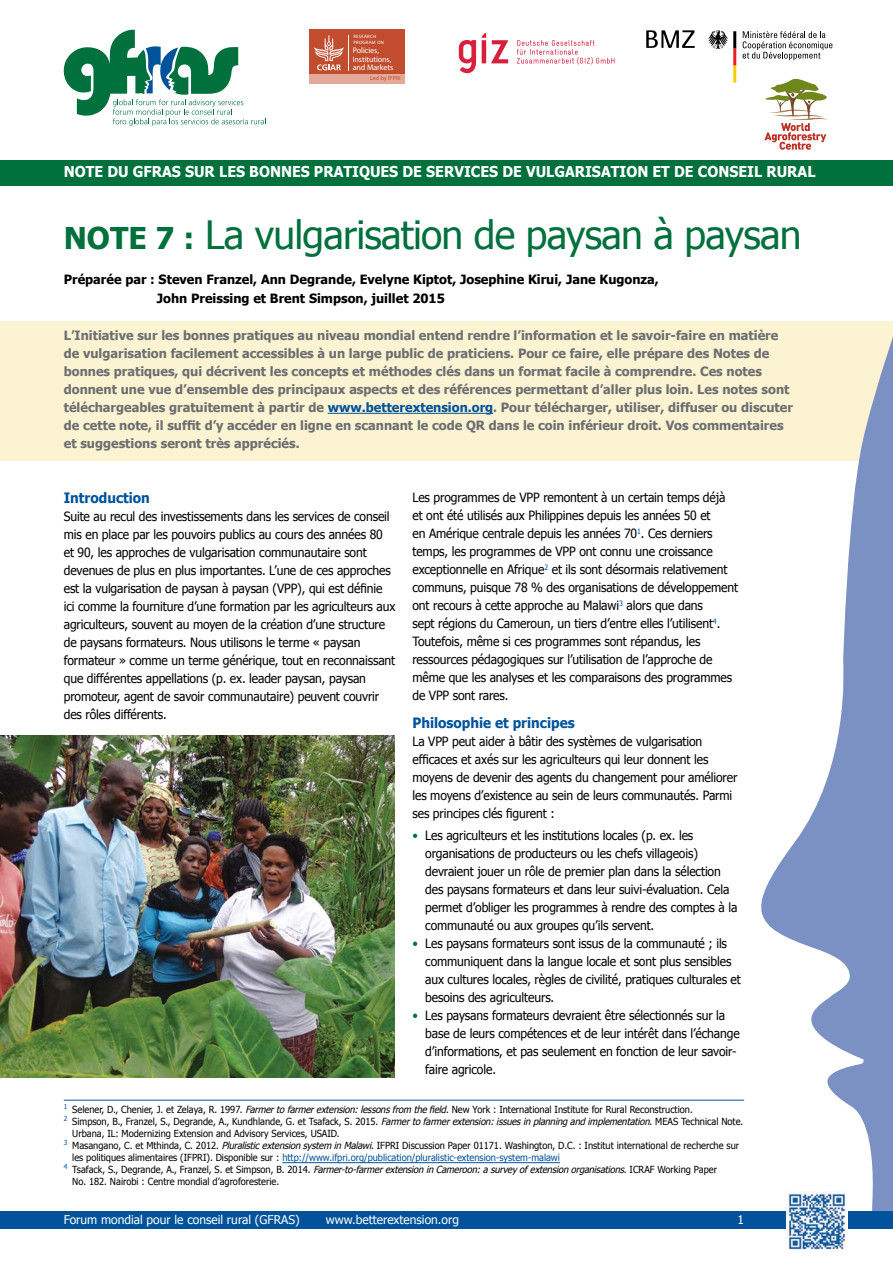
<style>
.page{position:relative;width:893px;height:1263px;background:#fff}
.page>*{position:absolute;margin:0;border:0;box-sizing:border-box;transform-origin:0 0}
._02_title{font:39px "Tahoma";letter-spacing:-.02em;color:#00703c}
.t1{font:700 15px "Tahoma";color:#fff;scale:.95 1}
._06_tussenkop_1_head{font:700 14.25px "Tahoma";color:#00539b;scale:.95 1}
._05_platte_tekst_bod{font:12.75px/18px "Tahoma";letter-spacing:-.01em;color:#000;scale:.95 1}
._00_abstract{font:700 12.75px/18px "Tahoma";color:#6d6e71}
._01_autors{font:700 12.75px/18.8px "Tahoma";color:#000}
.t2{font:12px "Tahoma";color:#fff}
.footnote_vervolg_sou{font:9.75px/12px "Tahoma";color:#000;scale:.95 1}
.footnote{font:9.75px "Tahoma";color:#000;scale:.95 1}
.t3{font:8.1px/8.6px "Frutiger LT Std";letter-spacing:-.01em;color:#fff}
.t4{font:700 5.85px "TF Arrow";letter-spacing:.01em;color:#c24d2e}
.t5{font:900 4.8px/5.7px "Frutiger LT Std";letter-spacing:.065em;color:#fff}
.s1{font-weight:700;font-size:30px}
.s2{color:#00539b}
.s3{color:#00703c}
.s4{font-style:italic}
</style>
<div class="page">
<svg style="left:64px;top:30px;width:202px;height:96px"></svg>
<div style="left:309px;top:74px;width:96px;height:10px;background:#e3a898"></div>
<div style="left:309px;top:30px;width:96px;height:44px;background:#c24d2e"></div>
<svg style="left:314px;top:35px;width:30px;height:35px"></svg>
<hr style="left:349px;top:36px;width:1px;height:35px;background:#fff">
<svg style="left:459px;top:33px;width:155px;height:40px"></svg>
<svg style="left:646px;top:30px;width:49px;height:18px"></svg>
<svg style="left:708px;top:30px;width:28px;height:53px"></svg>
<svg style="left:743px;top:31px;width:89px;height:29px"></svg>
<div style="left:0;top:160px;width:893px;height:26px;background:#00703c"></div>
<svg style="left:764px;top:78px;width:64px;height:72px"></svg>
<div style="left:0;top:321px;width:893px;height:140px;background:#fbf3d2"></div>
<hr style="left:328px;top:413px;width:165px;height:1px;background:#00539b">
<hr style="left:64px;top:1100px;width:680px;height:1px;background:#00539b">
<hr style="left:282px;top:1162px;width:278px;height:1px;background:#00539b">
<img style="left:0;top:735px;width:395px;height:342px">
<svg style="left:758px;top:337px;width:135px;height:875px"></svg>
<div style="left:0;top:1212px;width:893px;height:17px;background:#00539b"></div>
<img style="left:787px;top:1191px;width:60px;height:59px">
<p class="t5" style="left:353px;top:34px;width:32px">RESEARCH<br>PROGRAM ON</p>
<p class="t3" style="left:353px;top:46px;width:42px">Policies,<br>Institutions, and Markets</p>
<p class="t4" style="left:370px;top:75px;width:32px">Led by IFPRI</p>
<p class="t1" style="left:64px;top:161px;width:793px">NOTE DU GFRAS SUR LES BONNES PRATIQUES DE SERVICES DE VULGARISATION ET DE CONSEIL RURAL</p>
<p class="_02_title" style="left:64px;top:209px;width:739px"><span class="s1">NOTE 7 :</span> La vulgarisation de paysan à paysan</p>
<p class="_01_autors" style="left:157px;top:269px;width:504px;text-indent:-93px">Préparée par : Steven Franzel, Ann Degrande, Evelyne Kiptot, Josephine Kirui, Jane Kugonza,<br>John Preissing et Brent Simpson, juillet 2015</p>
<p class="_00_abstract" style="left:64px;top:325px;width:731px">L’Initiative sur les bonnes pratiques au niveau mondial entend rendre l’information et le savoir-faire en matière de vulgarisation facilement accessibles à un large public de praticiens. Pour ce faire, elle prépare des Notes de bonnes pratiques, qui décrivent les concepts et méthodes clés dans un format facile à comprendre. Ces notes donnent une vue d’ensemble des principaux aspects et des références permettant d’aller plus loin. Les notes sont téléchargeables gratuitement à partir de <span class="s2">www.betterextension.org</span>. Pour télécharger, utiliser, diffuser ou discuter de cette note, il suffit d’y accéder en ligne en scannant le code QR dans le coin inférieur droit. Vos commentaires et suggestions seront très appréciés.</p>
<p class="_06_tussenkop_1_head" style="left:64px;top:488px;width:92px">Introduction</p>
<p class="_05_platte_tekst_bod" style="left:64px;top:507px;width:351px">Suite au recul des investissements dans les services de conseil mis en place par les pouvoirs publics au cours des années 80 et 90, les approches de vulgarisation communautaire sont devenues de plus en plus importantes. L’une de ces approches est la vulgarisation de paysan à paysan (VPP), qui est définie ici comme la fourniture d’une formation par les agriculteurs aux agriculteurs, souvent au moyen de la création d’une structure de paysans formateurs. Nous utilisons le terme « paysan formateur » comme un terme générique, tout en reconnaissant que différentes appellations (p. ex. leader paysan, paysan promoteur, agent de savoir communautaire) peuvent couvrir des rôles différents.</p>
<p class="_05_platte_tekst_bod" style="left:412px;top:488px;width:344px">Les programmes de VPP remontent à un certain temps déjà et ont été utilisés aux Philippines depuis les années 50 et<br>en Amérique centrale depuis les années 70<sup>1</sup>. Ces derniers temps, les programmes de VPP ont connu une croissance exceptionnelle en Afrique<sup>2</sup> et ils sont désormais relativement communs, puisque 78 % des organisations de développement ont recours à cette approche au Malawi<sup>3</sup> alors que dans<br>sept régions du Cameroun, un tiers d’entre elles l’utilisent<sup>4</sup>.<br>Toutefois, même si ces programmes sont répandus, les ressources pédagogiques sur l’utilisation de l’approche de même que les analyses et les comparaisons des programmes de VPP sont rares.</p>
<p class="_06_tussenkop_1_head" style="left:412px;top:713px;width:172px">Philosophie et principes</p>
<p class="_05_platte_tekst_bod" style="left:412px;top:732px;width:343px">La VPP peut aider à bâtir des systèmes de vulgarisation efficaces et axés sur les agriculteurs qui leur donnent les moyens de devenir des agents du changement pour améliorer les moyens d’existence au sein de leurs communautés. Parmi ses principes clés figurent :</p>
<p class="_05_platte_tekst_bod" style="left:425px;top:826px;width:330px;text-indent:-13px"><span class="s3">•</span> Les agriculteurs et les institutions locales (p. ex. les organisations de producteurs ou les chefs villageois) devraient jouer un rôle de premier plan dans la sélection des paysans formateurs et dans leur suivi-évaluation. Cela permet d’obliger les programmes à rendre des comptes à la communauté ou aux groupes qu’ils servent.</p>
<p class="_05_platte_tekst_bod" style="left:425px;top:934px;width:334px;text-indent:-13px"><span class="s3">•</span> Les paysans formateurs sont issus de la communauté ; ils communiquent dans la langue locale et sont plus sensibles aux cultures locales, règles de civilité, pratiques culturales et besoins des agriculteurs.</p>
<p class="_05_platte_tekst_bod" style="left:425px;top:1006px;width:333px;text-indent:-13px"><span class="s3">•</span> Les paysans formateurs devraient être sélectionnés sur la base de leurs compétences et de leur intérêt dans l’échange d’informations, et pas seulement en fonction de leur savoir&shy;faire agricole.</p>
<p class="footnote" style="left:64px;top:1103px;width:664px"><sup>1</sup> Selener, D., Chenier, J. et Zelaya, R. 1997. <span class="s4">Farmertofarmerextension:lessonsfrom thefield</span>. New York : International Institute for Rural Reconstruction.</p>
<p class="footnote_vervolg_sou" style="left:72px;top:1115px;width:708px;text-indent:-9px"><sup>2</sup> Simpson, B., Franzel, S., Degrande, A., Kundhlande, G. et Tsafack, S. 2015. <span class="s4">Farmertofarmerextension:issuesinplanningandimplementation</span>. MEAS Technical Note.<br>Urbana, IL: Modernizing Extension and Advisory Services, USAID.</p>
<p class="footnote_vervolg_sou" style="left:72px;top:1139px;width:703px;text-indent:-9px"><sup>3</sup> Masangano, C. et Mthinda, C. 2012. <span class="s4">Pluralisticextensionsystem inMalawi</span>. IFPRI Discussion Paper 01171. Washington, D.C. : Institut international de recherche sur les politiques alimentaires (IFPRI). Disponible sur : <span class="s2">http://www.ifpri.org/publication/pluralistic-extension-system-malawi</span></p>
<p class="footnote_vervolg_sou" style="left:72px;top:1163px;width:680px;text-indent:-9px"><sup>4</sup> Ts a fa c k , S . , D e g r a n d e , A . , F r a n z e l , S . e t S i m p s o n , B . 2 0 1 4 . <span class="s4">Farmer-to-farmerextensioninCameroon:asurvey ofextensionorganisations</span>. I C RA F Wo r k i n g P a p e r<br>No. 182. Nairobi : Centre mondial d’agroforesterie.</p>
<p class="t2" style="left:64px;top:1211px;width:237px">Forum mondial pour le conseil rural (GFRAS)</p>
<p class="t2" style="left:326px;top:1211px;width:135px">www.betterextension.org</p>
<p class="t2" style="left:738px;top:1211px;width:8px">1</p>
</div>
